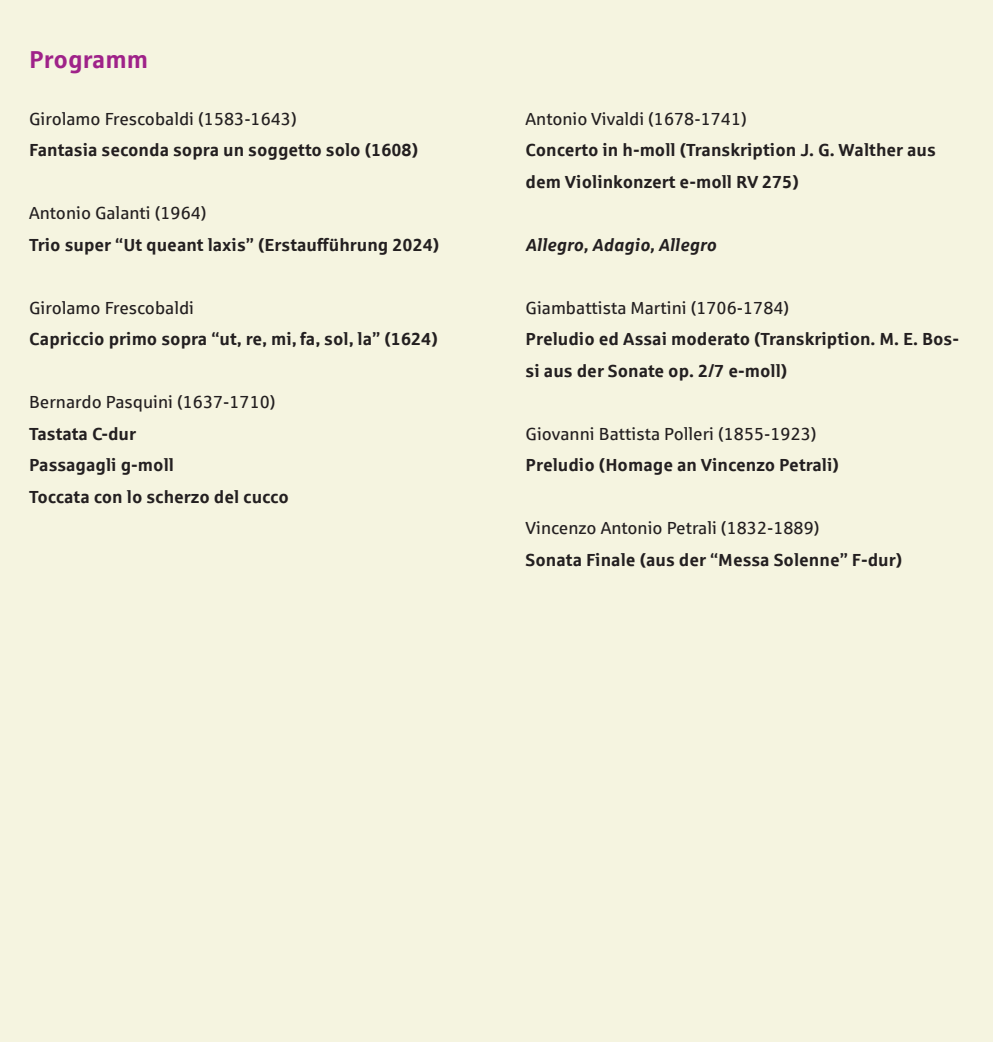
<style>
.page{position:relative;width:993px;height:1042px;background:#fff}
.page>*{position:absolute;margin:0;border:0;box-sizing:border-box;transform-origin:0 0}
.t1{font:700 24.5px "Sparkasse Rg";color:#9f2289}
.t2{font:700 17.5px/31.5px "Sparkasse Rg";color:#231f20}
.t3{font:17.5px "Sparkasse Rg";color:#231f20}
.t4{font:italic 700 17.5px "Sparkasse Rg";color:#231f20}
</style>
<div class="page">
<div style="left:0;top:0;width:992px;height:1042px;background:#f5f4e0"></div>
<h1 class="t1" style="left:29px;top:44px;width:120px">Programm</h1>
<p class="t3" style="left:29px;top:108px;width:269px">Girolamo Frescobaldi (1583-1643)</p>
<p class="t2" style="left:29px;top:134px;width:390px">Fantasia seconda sopra un soggetto solo (1608)</p>
<p class="t3" style="left:29px;top:202px;width:179px">Antonio Galanti (1964)</p>
<p class="t2" style="left:29px;top:228px;width:411px">Trio super “Ut queant laxis” (Erstaufführung 2024)</p>
<p class="t3" style="left:29px;top:297px;width:166px">Girolamo Frescobaldi</p>
<p class="t2" style="left:29px;top:323px;width:410px">Capriccio primo sopra “ut, re, mi, fa, sol, la” (1624)</p>
<p class="t3" style="left:29px;top:391px;width:248px">Bernardo Pasquini (1637-1710)</p>
<p class="t2" style="left:29px;top:417px;width:261px">Tastata C-dur<br>Passagagli g-moll<br>Toccata con lo scherzo del cucco</p>
<p class="t3" style="left:525px;top:108px;width:222px">Antonio Vivaldi (1678-1741)</p>
<p class="t2" style="left:525px;top:134px;width:411px">Concerto in h-moll (Transkription J. G. Walther aus dem Violinkonzert e-moll RV 275)</p>
<p class="t4" style="left:525px;top:233px;width:192px">Allegro, Adagio, Allegro</p>
<p class="t3" style="left:525px;top:297px;width:265px">Giambattista Martini (1706-1784)</p>
<p class="t2" style="left:525px;top:323px;width:435px">Preludio ed Assai moderato (Transkription. M. E. Bos&shy;si aus der Sonate op. 2/7 e-moll)</p>
<p class="t3" style="left:525px;top:423px;width:292px">Giovanni Battista Polleri (1855-1923)</p>
<p class="t2" style="left:525px;top:449px;width:315px">Preludio (Homage an Vincenzo Petrali)</p>
<p class="t3" style="left:525px;top:517px;width:295px">Vincenzo Antonio Petrali (1832-1889)</p>
<p class="t2" style="left:525px;top:543px;width:378px">Sonata Finale (aus der “Messa Solenne” F-dur)</p>
</div>
